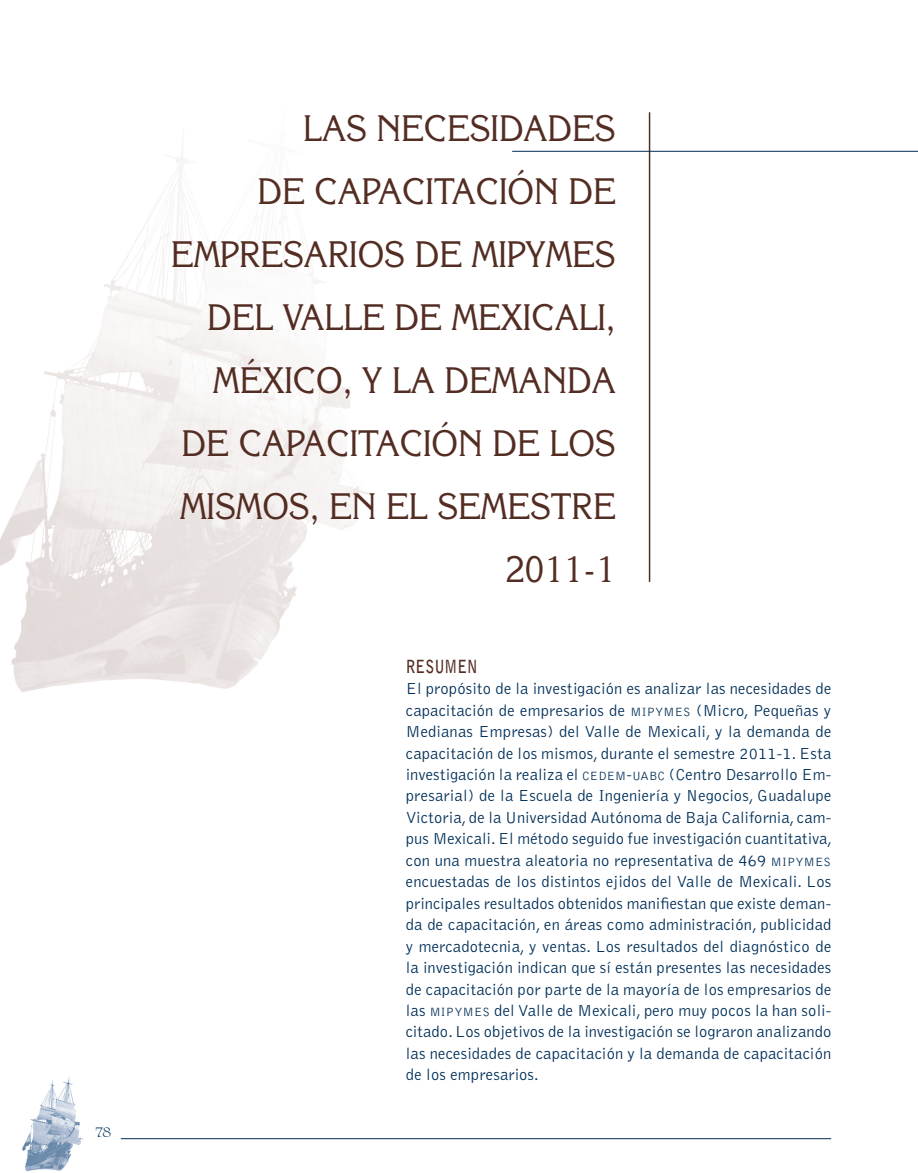
<style>
.page{position:relative;width:918px;height:1173px;background:#fff}
.page>*{position:absolute;margin:0;border:0;box-sizing:border-box;transform-origin:0 0}
.t1{font:36px/63px "Korinna";color:#532c22;scale:.9 1}
.t2{font:700 18px "Bell Gothic";letter-spacing:.01em;color:#532c22;scale:.8 1}
.t3{font:300 16.5px/21.5px "Bell Gothic";letter-spacing:.01em;color:#002f58;text-align:justify}
.t4{font:15px "University Roman";color:#002f58;scale:1.3 1}
.s1{font-size:12.3px}
</style>
<div class="page">
<img style="left:22px;top:1077px;width:61px;height:94px">
<img style="left:0;top:156px;width:371px;height:536px">
<hr style="left:121px;top:1138px;width:710px;height:1px;background:#002f58">
<hr style="left:649px;top:112px;width:1px;height:470px;background:#532c22">
<hr style="left:512px;top:151px;width:406px;height:1px;background:#002f58">
<p class="t4" style="left:95px;top:1124px;width:13px">78</p>
<h1 class="t1" style="left:303px;top:97px;width:135px">LAS NECE</h1>
<h1 class="t1" style="left:470px;top:97px;width:47px">SIDADE</h1>
<h1 class="t1" style="left:595px;top:97px;width:25px">S</h1>
<h1 class="t1" style="left:257px;top:160px;width:87px">DE CAPACITACIÓ</h1>
<h1 class="t1" style="left:534px;top:160px;width:65px">N DE</h1>
<h1 class="t1" style="left:171px;top:223px;width:26px">EMPRE</h1>
<h1 class="t1" style="left:283px;top:223px;width:46px">SARIO</h1>
<h1 class="t1" style="left:384px;top:223px;width:121px">S DE MIPYME</h1>
<h1 class="t1" style="left:595px;top:223px;width:25px">S</h1>
<h1 class="t1" style="left:207px;top:286px;width:25px">DEL</h1>
<h1 class="t1" style="left:283px;top:286px;width:44px">VALLE</h1>
<h1 class="t1" style="left:394px;top:286px;width:162px">DE MEXICALI</h1>
<h1 class="t1" style="left:606px;top:286px;width:12px">,</h1>
<h1 class="t1" style="left:213px;top:349px;width:285px">MÉXICO , Y LA DEMA</h1>
<h1 class="t1" style="left:542px;top:349px;width:55px">NDA</h1>
<h1 class="t1" style="left:182px;top:412px;width:87px">DE CAPACITACIÓ</h1>
<h1 class="t1" style="left:180px;top:412px;width:485px;text-indent:278px">N DE LOS<br>MISMOS, EN EL SEME</h1>
<h1 class="t1" style="left:505px;top:475px;width:124px;text-align:center">STRE<br>2011-1</h1>
<p class="t2" style="left:406px;top:655px;width:91px">RESUMEN</p>
<p class="t3" style="left:406px;top:678px;width:428px">El propósito de la investigación es analizar las necesidades de capacitación de empresarios de <span class="s1">MIPYMES</span> (Micro, Pequeñas y Medianas Empresas) del Valle de Mexicali, y la demanda de capacitación de los mismos, durante el semestre 2011-1. Esta investigación la realiza el <span class="s1">CEDEM</span>-<span class="s1">UABC</span> (Centro Desarrollo Em&shy;presarial) de la Escuela de Ingeniería y Negocios, Guadalupe Victoria, de la Universidad Autónoma de Baja California, cam&shy;pus Mexicali. El método seguido fue investigación cuantitativa, con una muestra aleatoria no representativa de 469 <span class="s1">MIPYMES </span>encuestadas de los distintos ejidos del Valle de Mexicali. Los principales resultados obtenidos manifiestan que existe deman&shy;da de capacitación, en áreas como administración, publicidad y mercadotecnia, y ventas. Los resultados del diagnóstico de la investigación indican que sí están presentes las necesidades de capacitación por parte de la mayoría de los empresarios de las <span class="s1">MIPYMES</span> del Valle de Mexicali, pero muy pocos la han soli&shy;citado. Los objetivos de la investigación se lograron analizando las necesidades de capacitación y la demanda de capacitación de los empresarios.</p>
</div>
